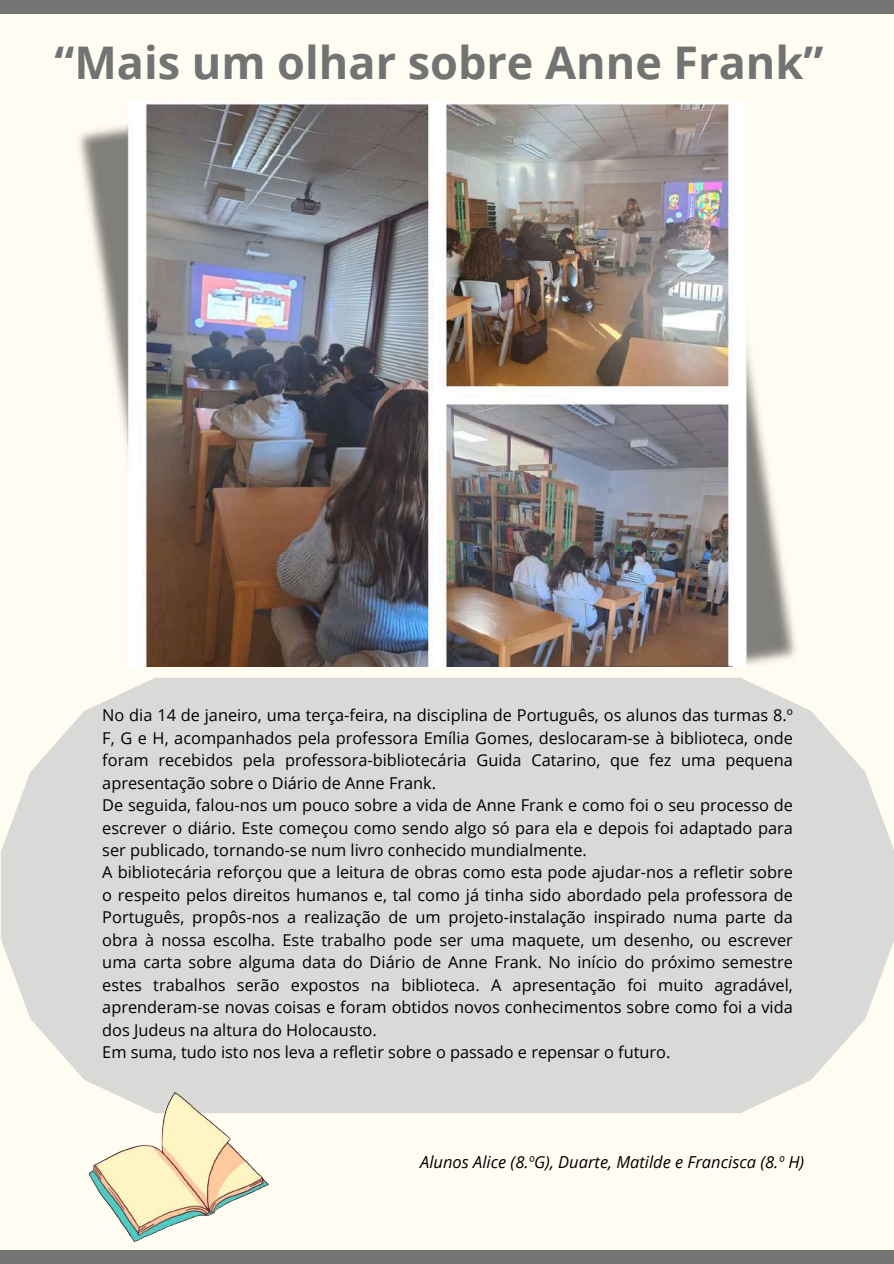
<style>
.page{position:relative;width:894px;height:1264px;background:#fff}
.page>*{position:absolute;margin:0;border:0;box-sizing:border-box;transform-origin:0 0}
.t1{font:700 45px "Open Sans";color:#737373}
.t2{font:italic 16.5px "Open Sans";color:#000}
.t3{font:16.35px/22.5px "Open Sans";color:#000}
</style>
<div class="page">
<div style="left:0;top:0;width:893px;height:1263px;background:#fffdf1"></div>
<svg style="left:1px;top:677px;width:892px;height:436px;background:#dcdcda"></svg>
<img style="left:89px;top:1089px;width:179px;height:152px">
<div style="left:0;top:0;width:893px;height:14px;background:#737373"></div>
<div style="left:0;top:1249px;width:893px;height:14px;background:#737373"></div>
<img style="left:79px;top:101px;width:717px;height:565px">
<h1 class="t1" style="left:54px;top:31px;width:770px">“Mais um olhar sobre Anne Frank”</h1>
<p class="t3" style="left:102px;top:703px;width:691px">No dia 14 de janeiro, uma terça-feira, na disciplina de Português, os alunos das turmas 8.º F, G e H, acompanhados pela professora Emília Gomes, deslocaram-se à biblioteca, onde foram recebidos pela professora-bibliotecária Guida Catarino, que fez uma pequena apresentação sobre o Diário de Anne Frank.<br>De seguida, falou-nos um pouco sobre a vida de Anne Frank e como foi o seu processo de escrever o diário. Este começou como sendo algo só para ela e depois foi adaptado para ser publicado, tornando-se num livro conhecido mundialmente.<br>A bibliotecária reforçou que a leitura de obras como esta pode ajudar-nos a refletir sobre o respeito pelos direitos humanos e, tal como já tinha sido abordado pela professora de Português, propôs-nos a realização de um projeto-instalação inspirado numa parte da obra à nossa escolha. Este trabalho pode ser uma maquete, um desenho, ou escrever uma carta sobre alguma data do Diário de Anne Frank. No início do próximo semestre estes trabalhos serão expostos na biblioteca. A apresentação foi muito agradável, aprenderam-se novas coisas e foram obtidos novos conhecimentos sobre como foi a vida dos Judeus na altura do Holocausto.<br>Em suma, tudo isto nos leva a refletir sobre o passado e repensar o futuro.</p>
<p class="t2" style="left:420px;top:1150px;width:385px">Alunos Alice (8.ºG), Duarte, Matilde e Francisca (8.º H)</p>
</div>
